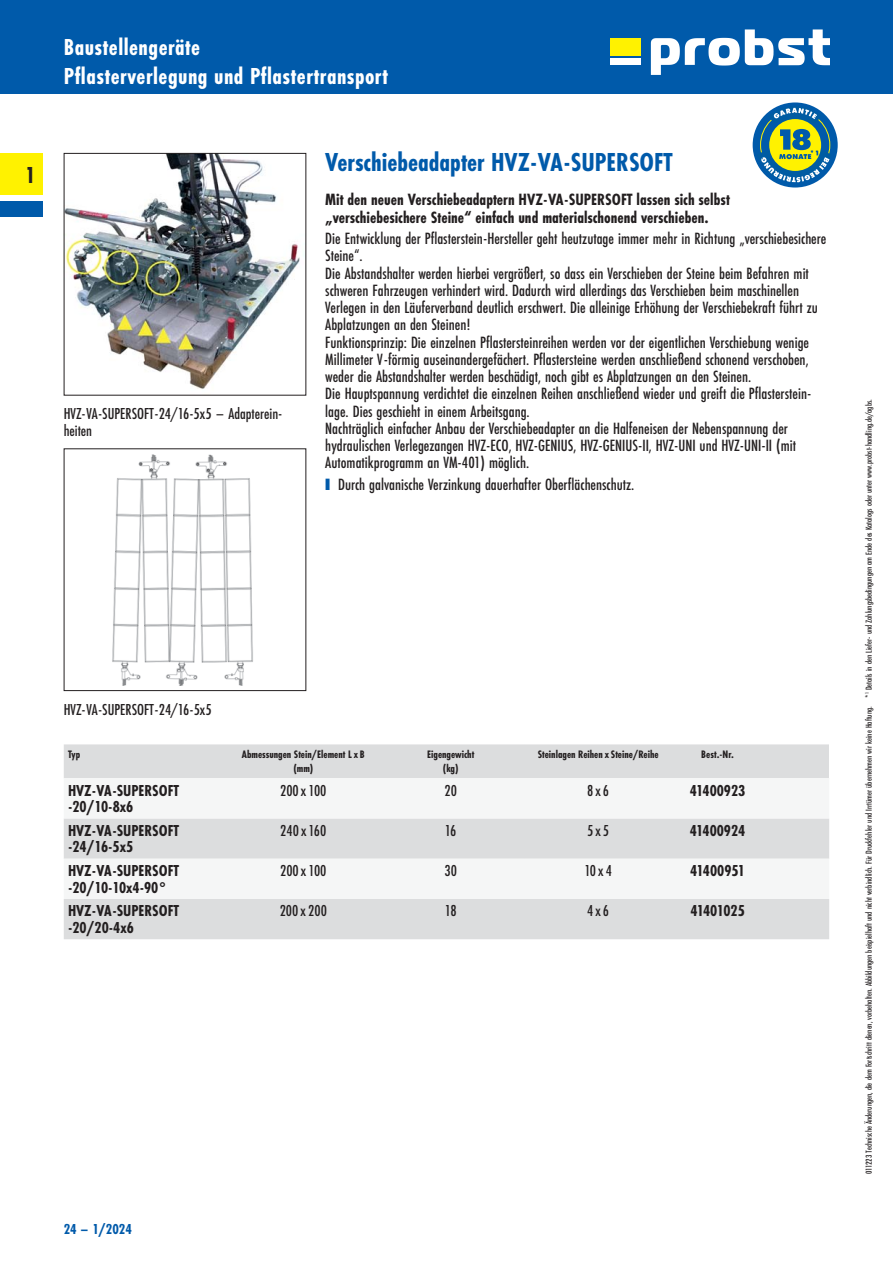
<style>
.page{position:relative;width:893px;height:1263px;background:#fff}
.page>*{position:absolute;margin:0;border:0;box-sizing:border-box;transform-origin:0 0}
.t1{font:700 27px "Futura PT Cond";color:#005aaa}
.t2{font:700 24px/28.5px "Futura PT Cond";letter-spacing:.02em;color:#fff}
.t3{font:700 24px "Futura PT Cond";color:#231f20}
.t4{font:500 16.95px/17.2px "Futura PT Cond";color:#231f20}
.t5{font:700 16.95px/17.2px "Futura PT Cond";color:#231f20}
.t6{font:700 16.5px "Futura PT Cond";color:#231f20}
.t7{font:500 16.5px/16.5px "Futura PT Cond";color:#231f20}
.t8{font:700 16.5px "Futura PT Cond";letter-spacing:-.03em;color:#231f20}
.t9{font:700 15px "Futura PT Cond";color:#005aaa}
.t10{font:700 11.25px/13.5px "Futura PT Cond";color:#231f20;text-align:center}
.t11{font:500 9px "Futura PT Cond";color:#231f20}
.s1{font-family:"Arial";font-weight:400;font-size:24.6px;color:#005aaa}
</style>
<div class="page">
<div style="left:0;top:0;width:893px;height:94px;background:#005aaa"></div>
<div style="left:610px;top:38px;width:31px;height:17px;background:#fff200"></div>
<svg style="left:651px;top:29px;width:178px;height:46px"></svg>
<div style="left:610px;top:58px;width:31px;height:7px;background:#fff"></div>
<div style="left:0;top:153px;width:43px;height:42px;background:#fff200"></div>
<div style="left:0;top:201px;width:43px;height:16px;background:#005aaa"></div>
<img style="left:66px;top:155px;width:238px;height:234px">
<div style="left:64px;top:153px;width:242px;height:242px;border:1px solid #231f20"></div>
<img style="left:112px;top:454px;width:141px;height:232px">
<div style="left:64px;top:744px;width:765px;height:195px;background:#dcddde"></div>
<svg style="left:64px;top:778px;width:765px;height:121px;fill:#f5f6f6"></svg>
<svg style="left:753px;top:102px;width:85px;height:86px"></svg>
<svg style="left:768px;top:106px;width:54px;height:17px"></svg>
<div style="left:769px;top:119px;width:52px;height:52px;background:#fff200;border-radius:50%"></div>
<svg style="left:757px;top:129px;width:75px;height:54px"></svg>
<h2 class="t3" style="left:25px;top:163px;width:12px">1</h2>
<h2 class="t2" style="left:64px;top:34px;width:326px">Baustellengeräte<br>Pflasterverlegung und Pflastertransport</h2>
<p class="t7" style="left:64px;top:406px;width:220px">HVZ-VA-SUPERSOFT-24/16-5x5 – Adapterein&shy;heiten</p>
<h1 class="t1" style="left:325px;top:149px;width:349px">Verschiebeadapter HVZ-VA-SUPERSOFT</h1>
<p class="t5" style="left:325px;top:192px;width:406px">Mit den neuen Verschiebeadaptern HVZ-VA-SUPERSOFT lassen sich selbst „verschiebesichere Steine“ einfach und materialschonend verschieben.</p>
<p class="t4" style="left:325px;top:231px;width:502px">Die Entwicklung der Pflasterstein-Hersteller geht heutzutage immer mehr in Richtung „verschiebesichere Steine“.<br>Die Abstandshalter werden hierbei vergrößert, so dass ein Verschieben der Steine beim Befahren mit schweren Fahrzeugen verhindert wird. Dadurch wird allerdings das Verschieben beim maschinellen Verlegen in den Läuferverband deutlich erschwert. Die alleinige Erhöhung der Verschiebekraft führt zu Abplatzungen an den Steinen!<br>Funktionsprinzip: Die einzelnen Pflastersteinreihen werden vor der eigentlichen Verschiebung wenige Millimeter V-förmig auseinandergefächert. Pflastersteine werden anschließend schonend verschoben, weder die Abstandshalter werden beschädigt, noch gibt es Abplatzungen an den Steinen.<br>Die Hauptspannung verdichtet die einzelnen Reihen anschließend wieder und greift die Pflasterstein&shy;lage. Dies geschieht in einem Arbeitsgang.<br>Nachträglich einfacher Anbau der Verschiebeadapter an die Halfeneisen der Nebenspannung der hydraulischen Verlegezangen HVZ-ECO, HVZ-GENIUS, HVZ-GENIUS-II, HVZ-UNI und HVZ-UNI-II (mit Automatikprogramm an VM-401) möglich.</p>
<p class="t4" style="left:325px;top:476px;width:311px"><span class="s1">■</span> Durch galvanische Verzinkung dauerhafter Oberflächenschutz.</p>
<p class="t7" style="left:64px;top:701px;width:149px">HVZ- VA- SUPERSOFT- 24/16- 5x5</p>
<p class="t10" style="left:68px;top:748px;width:14px">Typ</p>
<p class="t10" style="left:242px;top:748px;width:124px">Abmessungen Stein/Element L x B (mm)</p>
<p class="t10" style="left:427px;top:748px;width:49px">Eigengewicht (kg)</p>
<p class="t10" style="left:538px;top:748px;width:122px">Steinlagen Reihen x Steine/Reihe</p>
<p class="t10" style="left:701px;top:748px;width:34px">Best.- Nr.</p>
<p class="t6" style="left:68px;top:782px;width:112px">HVZ- VA- SUPERSOFT</p>
<p class="t6" style="left:68px;top:798px;width:67px">- 20/ 10- 8x6</p>
<p class="t7" style="left:280px;top:782px;width:48px">200 x 100</p>
<p class="t7" style="left:444px;top:782px;width:14px">20</p>
<p class="t7" style="left:587px;top:782px;width:24px">8 x 6</p>
<p class="t6" style="left:690px;top:782px;width:57px">41400923</p>
<p class="t6" style="left:68px;top:822px;width:112px">HVZ- VA- SUPERSOFT</p>
<p class="t6" style="left:68px;top:839px;width:67px">- 24/ 16- 5x5</p>
<p class="t7" style="left:280px;top:823px;width:48px">240 x 160</p>
<p class="t7" style="left:445px;top:823px;width:13px">16</p>
<p class="t7" style="left:587px;top:823px;width:24px">5 x 5</p>
<p class="t6" style="left:690px;top:822px;width:57px">41400924</p>
<p class="t6" style="left:68px;top:862px;width:112px">HVZ- VA- SUPERSOFT</p>
<p class="t6" style="left:68px;top:879px;width:100px">- 20/ 10- 10x4- 90°</p>
<p class="t7" style="left:280px;top:863px;width:48px">200 x 100</p>
<p class="t7" style="left:444px;top:863px;width:14px">30</p>
<p class="t7" style="left:584px;top:863px;width:29px">10 x 4</p>
<p class="t6" style="left:690px;top:862px;width:56px">41400951</p>
<p class="t6" style="left:68px;top:903px;width:112px">HVZ- VA- SUPERSOFT</p>
<p class="t6" style="left:68px;top:919px;width:67px">- 20/ 20- 4x6</p>
<p class="t7" style="left:280px;top:903px;width:49px">200 x 200</p>
<p class="t7" style="left:445px;top:903px;width:13px">18</p>
<p class="t7" style="left:587px;top:903px;width:24px">4 x 6</p>
<p class="t8" style="left:690px;top:903px;width:56px">41401025</p>
<p class="t9" style="left:64px;top:1221px;width:70px">24 – 1/2024</p>
<p class="t11" style="left:864px;top:1174px;width:776px;rotate:-90deg">011223 Technische Änderungen, die dem Fortschritt dienen, vorbehalten. Abbildungen beispielhaft und nicht verbindlich. Für Druckfehler und Irrtümer übernehmen wir keine Haftung. *<sup>1</sup> Details in den Liefer- und Zahlungsbedingungen am Ende des Katalogs oder unter www.probst-handling.de/agbs.</p>
</div>
